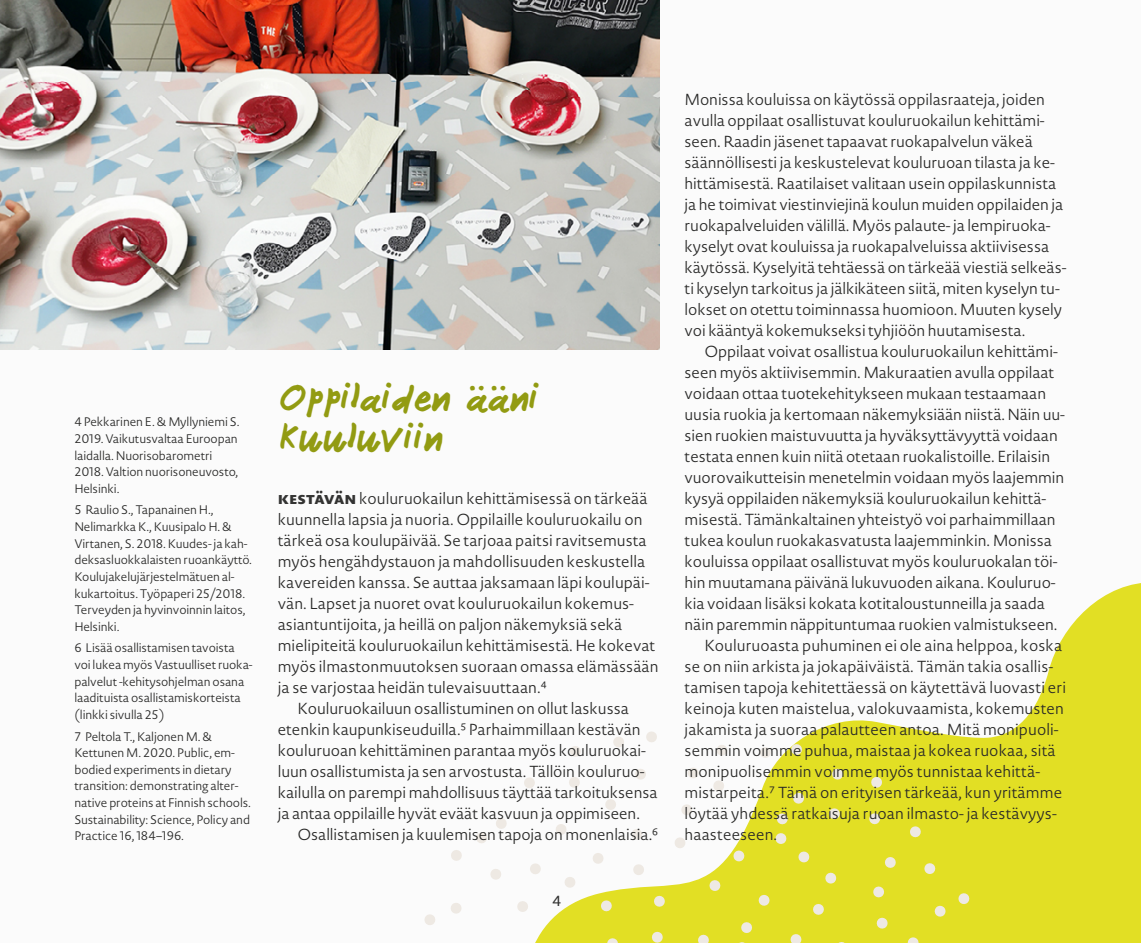
<style>
.page{position:relative;width:1141px;height:943px;background:#fff}
.page>*{position:absolute;margin:0;border:0;box-sizing:border-box;transform-origin:0 0}
.t1{font:36.75px/40.2px "Janitor";color:#929b12}
.t2{font:300 19.25px "Novel Sans Pro";color:#333332}
.t3{font:300 15.75px/21px "Novel Sans Pro";letter-spacing:-.005em;color:#282827}
.t4{font:300 12.25px/16.6px "Novel Sans Pro";letter-spacing:-.01em;color:#282827}
.s1{font-weight:800;font-size:16.62px;color:#333332}
</style>
<div class="page">
<div style="left:1px;top:0;width:1140px;height:943px;background:#fbfbfb"></div>
<img style="left:0;top:0;width:660px;height:350px">
<svg style="left:535px;top:583px;width:606px;height:360px"></svg>
<svg style="left:790px;top:933px;width:12px;height:10px"></svg>
<svg style="left:568px;top:776px;width:13px;height:12px"></svg>
<svg style="left:733px;top:849px;width:12px;height:13px"></svg>
<svg style="left:868px;top:812px;width:13px;height:12px"></svg>
<svg style="left:612px;top:736px;width:13px;height:12px"></svg>
<svg style="left:775px;top:832px;width:12px;height:12px"></svg>
<svg style="left:907px;top:936px;width:12px;height:7px"></svg>
<svg style="left:524px;top:776px;width:12px;height:13px"></svg>
<svg style="left:632px;top:863px;width:13px;height:12px"></svg>
<svg style="left:831px;top:768px;width:13px;height:12px"></svg>
<svg style="left:740px;top:921px;width:13px;height:12px"></svg>
<svg style="left:776px;top:812px;width:12px;height:13px"></svg>
<svg style="left:958px;top:892px;width:12px;height:12px"></svg>
<svg style="left:600px;top:899px;width:12px;height:13px"></svg>
<svg style="left:651px;top:931px;width:12px;height:12px"></svg>
<svg style="left:812px;top:903px;width:13px;height:12px"></svg>
<svg style="left:634px;top:768px;width:13px;height:12px"></svg>
<svg style="left:792px;top:792px;width:13px;height:12px"></svg>
<svg style="left:681px;top:803px;width:12px;height:13px"></svg>
<svg style="left:555px;top:823px;width:12px;height:12px"></svg>
<svg style="left:496px;top:818px;width:11px;height:11px"></svg>
<svg style="left:835px;top:941px;width:13px;height:2px"></svg>
<svg style="left:716px;top:744px;width:12px;height:12px"></svg>
<svg style="left:876px;top:917px;width:12px;height:12px"></svg>
<svg style="left:606px;top:937px;width:13px;height:6px"></svg>
<svg style="left:934px;top:905px;width:12px;height:12px"></svg>
<svg style="left:605px;top:798px;width:12px;height:12px"></svg>
<svg style="left:564px;top:876px;width:12px;height:12px"></svg>
<svg style="left:530px;top:862px;width:11px;height:13px"></svg>
<svg style="left:798px;top:850px;width:12px;height:13px"></svg>
<svg style="left:736px;top:941px;width:12px;height:2px"></svg>
<svg style="left:592px;top:852px;width:12px;height:12px"></svg>
<svg style="left:759px;top:746px;width:12px;height:12px"></svg>
<svg style="left:697px;top:934px;width:13px;height:9px"></svg>
<svg style="left:758px;top:894px;width:12px;height:12px"></svg>
<svg style="left:870px;top:776px;width:13px;height:12px"></svg>
<svg style="left:709px;top:879px;width:12px;height:12px"></svg>
<svg style="left:674px;top:836px;width:12px;height:13px"></svg>
<svg style="left:631px;top:828px;width:12px;height:12px"></svg>
<svg style="left:517px;top:901px;width:11px;height:11px"></svg>
<svg style="left:872px;top:885px;width:13px;height:13px"></svg>
<svg style="left:924px;top:862px;width:12px;height:12px"></svg>
<svg style="left:451px;top:850px;width:11px;height:11px"></svg>
<svg style="left:687px;top:766px;width:12px;height:13px"></svg>
<svg style="left:828px;top:807px;width:12px;height:13px"></svg>
<svg style="left:825px;top:872px;width:12px;height:12px"></svg>
<svg style="left:653px;top:895px;width:13px;height:12px"></svg>
<svg style="left:884px;top:856px;width:12px;height:12px"></svg>
<svg style="left:790px;top:743px;width:13px;height:12px"></svg>
<svg style="left:424px;top:914px;width:11px;height:11px"></svg>
<svg style="left:909px;top:825px;width:12px;height:13px"></svg>
<svg style="left:645px;top:730px;width:13px;height:13px"></svg>
<svg style="left:476px;top:832px;width:11px;height:11px"></svg>
<svg style="left:569px;top:745px;width:12px;height:12px"></svg>
<svg style="left:490px;top:869px;width:11px;height:11px"></svg>
<svg style="left:451px;top:903px;width:11px;height:11px"></svg>
<svg style="left:713px;top:779px;width:12px;height:13px"></svg>
<p class="t4" style="left:74px;top:413px;width:167px">4 Pekkarinen E. &amp; Myllyniemi S.<br>2019. Vaikutusvaltaa Euroopan laidalla. Nuorisobarometri<br>2018. Valtion nuorisoneuvosto,<br>Helsinki.</p>
<p class="t4" style="left:74px;top:502px;width:179px">5 Raulio S., Tapanainen H.,<br>Nelimarkka K., Kuusipalo H. &amp;<br>Virtanen, S. 2018. Kuudes- ja kah&shy;deksasluokkalaisten ruoankäyttö.<br>Koulujakelujärjestelmätuen al&shy;kukartoitus. Työpaperi 25/2018.<br>Terveyden ja hyvinvoinnin laitos,<br>Helsinki.</p>
<p class="t4" style="left:74px;top:640px;width:180px">6 Lisää osallistamisen tavoista voi lukea myös Vastuulliset ruoka&shy;palvelut -kehitysohjelman osana laadituista osallistamiskorteista (linkki sivulla 25)</p>
<p class="t4" style="left:74px;top:728px;width:178px">7 Peltola T., Kaljonen M. &amp;<br>Kettunen M. 2020. Public, em&shy;bodied experiments in dietary transition: demonstrating alter&shy;native proteins at Finnish schools.<br>Sustainability: Science, Policy and<br>Practice 16, 184–196.</p>
<h1 class="t1" style="left:280px;top:377px;width:260px">Oppilaiden ääni kuuluviin</h1>
<p class="t3" style="left:278px;top:488px;width:371px"><span class="s1">kestävän</span> kouluruokailun kehittämisessä on tärkeää</p>
<p class="t3" style="left:278px;top:509px;width:366px">kuunnella lapsia ja nuoria. Oppilaille kouluruokailu on</p>
<p class="t3" style="left:278px;top:530px;width:370px">tärkeä osa koulupäivää. Se tarjoaa paitsi ravitsemusta</p>
<p class="t3" style="left:278px;top:551px;width:369px">myös hengähdystauon ja mahdollisuuden keskustella</p>
<p class="t3" style="left:278px;top:572px;width:373px">kavereiden kanssa. Se auttaa jaksamaan läpi koulupäi-</p>
<p class="t3" style="left:278px;top:593px;width:358px">vän. Lapset ja nuoret ovat kouluruokailun kokemus-</p>
<p class="t3" style="left:278px;top:614px;width:346px">asiantuntijoita, ja heillä on paljon näkemyksiä sekä</p>
<p class="t3" style="left:278px;top:635px;width:379px">mielipiteitä kouluruokailun kehittämisestä. He kokevat</p>
<p class="t3" style="left:278px;top:656px;width:382px">myös ilmastonmuutoksen suoraan omassa elämässään</p>
<p class="t3" style="left:278px;top:677px;width:270px">ja se varjostaa heidän tulevaisuuttaan.4</p>
<p class="t3" style="left:298px;top:698px;width:333px">Kouluruokailuun osallistuminen on ollut laskussa</p>
<p class="t3" style="left:278px;top:719px;width:364px">etenkin kaupunkiseuduilla.5 Parhaimmillaan kestävän</p>
<p class="t3" style="left:278px;top:740px;width:369px">kouluruoan kehittäminen parantaa myös kouluruokai-</p>
<p class="t3" style="left:278px;top:761px;width:368px">luun osallistumista ja sen arvostusta. Tällöin kouluruo-</p>
<p class="t3" style="left:278px;top:782px;width:381px">kailulla on parempi mahdollisuus täyttää tarkoituksensa</p>
<p class="t3" style="left:278px;top:803px;width:364px">ja antaa oppilaille hyvät eväät kasvuun ja oppimiseen.</p>
<p class="t3" style="left:298px;top:824px;width:362px">Osallistamisen ja kuulemisen tapoja on monenlaisia.6</p>
<p class="t2" style="left:552px;top:885px;width:11px">4</p>
<p class="t3" style="left:685px;top:89px;width:383px">Monissa kouluissa on käytössä oppilasraateja, joiden avulla oppilaat osallistuvat kouluruokailun kehittämi&shy;seen. Raadin jäsenet tapaavat ruokapalvelun väkeä säännöllisesti ja keskustelevat kouluruoan tilasta ja ke&shy;hittämisestä. Raatilaiset valitaan usein oppilaskunnista ja he toimivat viestinviejinä koulun muiden oppilaiden ja ruokapalveluiden välillä. Myös palaute- ja lempiruoka&shy;kyselyt ovat kouluissa ja ruokapalveluissa aktiivisessa käytössä. Kyselyitä tehtäessä on tärkeää viestiä selkeäs&shy;ti kyselyn tarkoitus ja jälkikäteen siitä, miten kyselyn tu&shy;lokset on otettu toiminnassa huomioon. Muuten kysely voi kääntyä kokemukseksi tyhjiöön huutamisesta.</p>
<p class="t3" style="left:704px;top:341px;width:355px">Oppilaat voivat osallistua kouluruokailun kehittämi-</p>
<p class="t3" style="left:685px;top:362px;width:371px">seen myös aktiivisemmin. Makuraatien avulla oppilaat</p>
<p class="t3" style="left:685px;top:383px;width:363px">voidaan ottaa tuotekehitykseen mukaan testaamaan</p>
<p class="t3" style="left:685px;top:404px;width:382px">uusia ruokia ja kertomaan näkemyksiään niistä. Näin uu-</p>
<p class="t3" style="left:685px;top:425px;width:375px">sien ruokien maistuvuutta ja hyväksyttävyyttä voidaan</p>
<p class="t3" style="left:685px;top:446px;width:367px">testata ennen kuin niitä otetaan ruokalistoille. Erilaisin</p>
<p class="t3" style="left:685px;top:467px;width:381px">vuorovaikutteisin menetelmin voidaan myös laajemmin</p>
<p class="t3" style="left:685px;top:488px;width:363px">kysyä oppilaiden näkemyksiä kouluruokailun kehittä-</p>
<p class="t3" style="left:685px;top:509px;width:373px">misestä. Tämänkaltainen yhteistyö voi parhaimmillaan</p>
<p class="t3" style="left:685px;top:530px;width:369px">tukea koulun ruokakasvatusta laajemminkin. Monissa</p>
<p class="t3" style="left:685px;top:551px;width:375px">kouluissa oppilaat osallistuvat myös kouluruokalan töi-</p>
<p class="t3" style="left:685px;top:572px;width:373px">hin muutamana päivänä lukuvuoden aikana. Kouluruo-</p>
<p class="t3" style="left:685px;top:593px;width:362px">kia voidaan lisäksi kokata kotitaloustunneilla ja saada</p>
<p class="t3" style="left:685px;top:614px;width:374px">näin paremmin näppituntumaa ruokien valmistukseen.</p>
<p class="t3" style="left:704px;top:635px;width:359px">Kouluruoasta puhuminen ei ole aina helppoa, koska</p>
<p class="t3" style="left:685px;top:656px;width:370px">se on niin arkista ja jokapäiväistä. Tämän takia osallis-</p>
<p class="t3" style="left:685px;top:677px;width:383px">tamisen tapoja kehitettäessä on käytettävä luovasti eri</p>
<p class="t3" style="left:685px;top:698px;width:381px">keinoja kuten maistelua, valokuvaamista, kokemusten</p>
<p class="t3" style="left:685px;top:719px;width:376px">jakamista ja suoraa palautteen antoa. Mitä monipuoli-</p>
<p class="t3" style="left:685px;top:740px;width:373px">semmin voimme puhua, maistaa ja kokea ruokaa, sitä</p>
<p class="t3" style="left:685px;top:761px;width:357px">monipuolisemmin voimme myös tunnistaa kehittä-</p>
<p class="t3" style="left:685px;top:782px;width:379px">mistarpeita.7 Tämä on erityisen tärkeää, kun yritämme</p>
<p class="t3" style="left:685px;top:803px;width:374px">löytää yhdessä ratkaisuja ruoan ilmasto- ja kestävyys-</p>
<p class="t3" style="left:685px;top:824px;width:94px">haasteeseen.</p>
</div>
